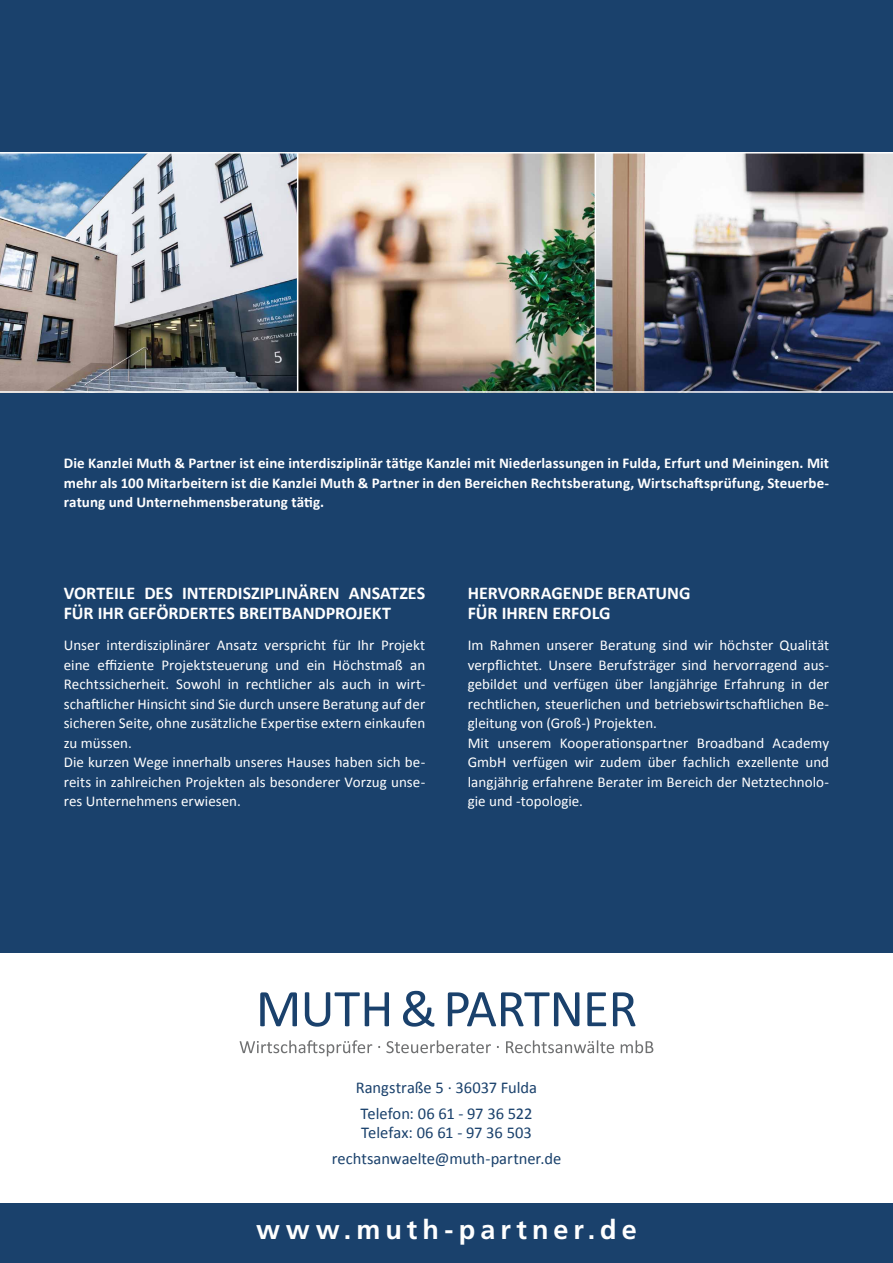
<style>
.page{position:relative;width:893px;height:1263px;background:#fff}
.page>*{position:absolute;margin:0;border:0;box-sizing:border-box;transform-origin:0 0}
.t1{font:700 27px "Frutiger";letter-spacing:.185em;color:#fff}
.t2{font:700 18px/19.5px "Calibri";color:#fff}
.t3{font:16.5px/25.5px "Calibri";color:#1a416c}
.t4{font:15px/19.5px "Calibri";color:#fff}
.t5{font:700 15px/19.5px "Calibri";letter-spacing:.005em;color:#fff;text-align:justify}
</style>
<div class="page">
<div style="left:0;top:0;width:893px;height:952px;background:#1a416c"></div>
<div style="left:0;top:1203px;width:893px;height:60px;background:#1a416c"></div>
<svg style="left:260px;top:991px;width:375px;height:36px"></svg>
<svg style="left:240px;top:1040px;width:413px;height:16px"></svg>
<img style="left:0;top:154px;width:893px;height:237px">
<hr style="left:0;top:152px;width:893px;height:2px;background:#fff">
<hr style="left:0;top:391px;width:893px;height:2px;background:#fff">
<hr style="left:297px;top:153px;width:1px;height:239px;background:#fff">
<hr style="left:595px;top:153px;width:1px;height:239px;background:#fff">
<p class="t5" style="left:64px;top:453px;width:767px">Die Kanzlei Muth &amp; Partner ist eine interdisziplinär tätige Kanzlei mit Niederlassungen in Fulda, Erfurt und Meiningen. Mit mehr als 100 Mitarbeitern ist die Kanzlei Muth &amp; Partner in den Bereichen Rechtsberatung, Wirtschaftsprüfung, Steuerbe&shy;ratung und Unternehmensberatung tätig.</p>
<p class="t2" style="left:64px;top:583px;width:363px">Vorteile des interdisziplinäre n Ansatzes für Ihr geförder</p>
<p class="t2" style="left:209px;top:602px;width:184px">tes Bre itbandprojekt</p>
<p class="t4" style="left:64px;top:635px;width:363px">U nser interdisziplinärer Ansatz verspricht für Ihr Projekt eine effiziente Projektsteuerung und ein Höchstmaß an Rechtssicherheit. Sowohl in rechtlicher als auch in wirt&shy;schaftlicher H insicht sind Sie durch unsere Beratung auf der sicheren Seite, ohne zusätzliche Expertise extern einkaufen zu müssen.<br>Die kurzen Wege innerhalb unseres Hauses haben sich be&shy;reits in zahlreichen Projekten als besonderer Vorzug unse&shy;res U nternehmens erwiesen.</p>
<p class="t2" style="left:468px;top:583px;width:221px;text-indent:104px">nde Beratung für Ihren Erfolg</p>
<p class="t4" style="left:468px;top:635px;width:363px">Im Rahmen unserer Beratung sind wir höchster Qualität verpflichtet. U nsere Berufsträger sind hervorragend aus&shy;gebildet und verfügen über langjährige Erfahrung in der rechtlichen, steuerlichen und betriebswirtschaftlichen Be&shy;gleitung von (Groß-) Projekten.<br>Mit unserem Kooperationspartner Broadband Academy GmbH verfügen wir zudem über fachlich exzellente und langjährig erfahrene Berater im Bereich der Netztechnolo&shy;gie und -topologie.</p>
<p class="t2" style="left:468px;top:583px;width:11px">Herv</p>
<p class="t2" style="left:508px;top:583px;width:24px">orrage</p>
<p class="t3" style="left:356px;top:1074px;width:183px">Rangstraße 5 · 36037 Fulda<br>Telefon: 06 61 - 97 36 522</p>
<p class="t3" style="left:332px;top:1119px;width:231px;text-align:center">Telefax: 06 61 - 97 36 503 rechtsanwaelte@muth-partner.de</p>
<h1 class="t1" style="left:256px;top:1213px;width:382px">www.muth-partner.de</h1>
</div>
